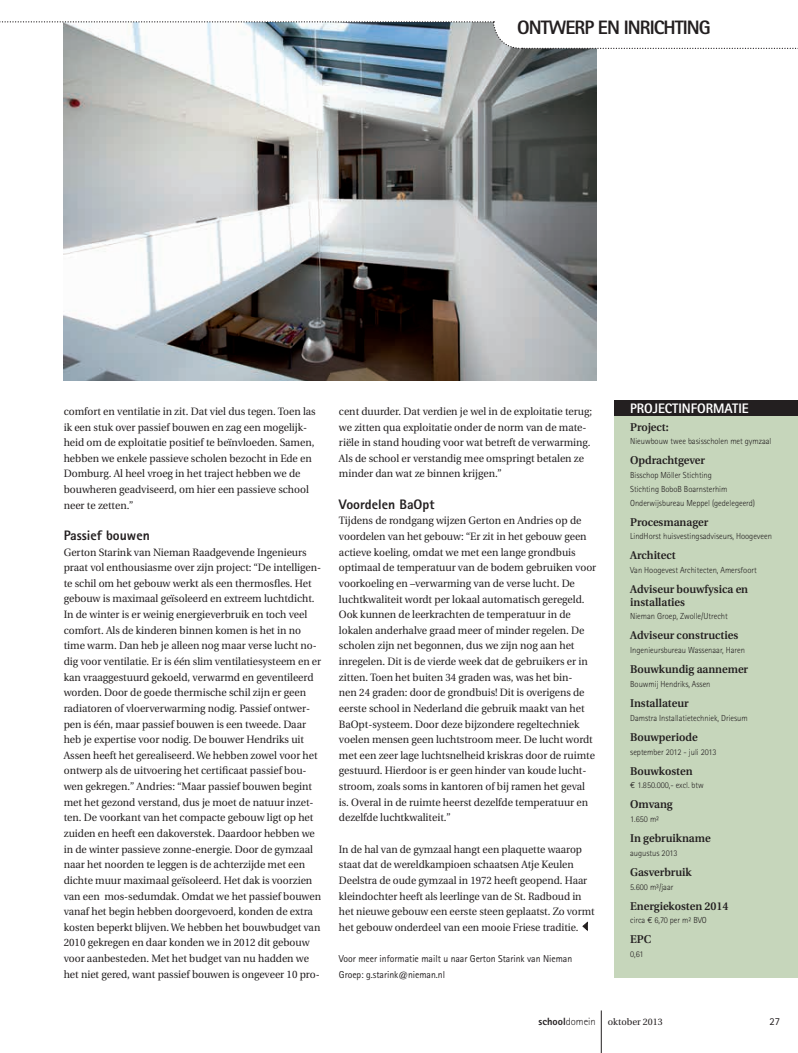
<style>
.page{position:relative;width:798px;height:1053px;background:#fff}
.page>*{position:absolute;margin:0;border:0;box-sizing:border-box;transform-origin:0 0}
.t1{font:800 19.38px "Rotis Sans Serif";color:#231f20}
.t2{font:800 13.75px "Rotis Sans Serif";color:#231f20}
.t3{font:800 13.75px "Rotis Sans Serif";color:#fff}
.t4{font:600 11.25px/12.5px "Utopia";letter-spacing:-.005em;color:#231f20}
.t5{font:10.62px/15.6px "Utopia";letter-spacing:-.005em;color:#231f20}
.t6{font:10.62px/15.6px "Utopia";letter-spacing:-.005em;color:#231f20;scale:.96 1}
.t7{font:10.62px "Rotis Sans Serif";color:#231f20}
.t8{font:10px/15.6px "Rotis Sans Serif";letter-spacing:-.005em;color:#231f20}
.t9{font:9.38px "Utopia";color:#231f20}
.t10{font:300 8.75px/13.8px "Rotis Sans Serif";letter-spacing:-.005em;color:#231f20}
.s1{font-family:"Euro Mono";font-weight:400}
.s2{font-family:"Rotis Sans Serif";font-weight:800;font-size:10.5px}
.s3{font-family:"Rotis Sans Serif";font-weight:300;font-size:10.5px}
</style>
<div class="page">
<img style="left:64px;top:50px;width:532px;height:331px">
<svg style="left:582px;top:921px;width:6px;height:10px"></svg>
<svg style="left:0;top:21px;width:798px;height:29px"></svg>
<hr style="left:600px;top:1010px;width:1px;height:42px;background:#231f20">
<div style="left:614px;top:400px;width:183px;height:577px;background:#c6d6bb"></div>
<div style="left:614px;top:400px;width:183px;height:16px;background:#231f20"></div>
<h1 class="t1" style="left:517px;top:15px;width:12px">ONTWERP</h1>
<h1 class="t1" style="left:597px;top:15px;width:36px">EN INRICHTING</h1>
<p class="t5" style="left:64px;top:403px;width:253px">comfort en ventilatie in zit. Dat viel dus tegen. Toen las ik een stuk over passief bouwen en zag een mogelijk&shy;heid om de exploitatie positief te beïnvloeden. Samen, hebben we enkele passieve scholen bezocht in Ede en Domburg. Al heel vroeg in het traject hebben we de bouwheren geadviseerd, om hier een passieve school neer te zetten.”</p>
<p class="t2" style="left:64px;top:526px;width:88px">PASSIEF BOUWEN</p>
<p class="t5" style="left:64px;top:544px;width:259px">Gerton Starink van Nieman Raadgevende Ingenieurs praat vol enthousiasme over zijn project: “De intelligen&shy;te schil om het gebouw werkt als een thermosfles. Het gebouw is maximaal geïsoleerd en extreem luchtdicht.<br>In de winter is er weinig energieverbruik en toch veel comfort. Als de kinderen binnen komen is het in no time warm. Dan heb je alleen nog maar verse lucht no&shy;dig voor ventilatie. Er is één slim ventilatiesysteem en er kan vraaggestuurd gekoeld, verwarmd en geventileerd worden. Door de goede thermische schil zijn er geen radiatoren of vloerverwarming nodig. Passief ontwer&shy;pen is één, maar passief bouwen is een tweede. Daar heb je expertise voor nodig. De bouwer Hendriks uit Assen heeft het gerealiseerd. We hebben zowel voor het ontwerp als de uitvoering het certificaat passief bou&shy;wen gekregen.” Andries: “Maar passief bouwen begint met het gezond verstand, dus je moet de natuur inzet&shy;ten. De voorkant van het compacte gebouw ligt op het zuiden en heeft een dakoverstek. Daardoor hebben we in de winter passieve zonne-energie. Door de gymzaal naar het noorden te leggen is de achterzijde met een dichte muur maximaal geïsoleerd. Het dak is voorzien van een mos-sedumdak. Omdat we het passief bouwen vanaf het begin hebben doorgevoerd, konden de extra kosten beperkt blijven. We hebben het bouwbudget van 2010 gekregen en daar konden we in 2012 dit gebouw voor aanbesteden. Met het budget van nu hadden we het niet gered, want passief bouwen is ongeveer 10 pro-</p>
<p class="t3" style="left:630px;top:399px;width:36px">PROJECTINFORMATIE</p>
<p class="t4" style="left:630px;top:420px;width:40px">Project:</p>
<p class="t10" style="left:630px;top:434px;width:143px">Nieuwbouw twee basisscholen met gymzaal</p>
<p class="t4" style="left:630px;top:454px;width:76px">Opdrachtgever</p>
<p class="t10" style="left:630px;top:468px;width:126px">Bisschop Möller Stichting<br>Stichting BoboB Boarnsterhim<br>Onderwijsbureau Meppel (gedelegeerd)</p>
<p class="t4" style="left:630px;top:515px;width:80px">Procesmanager</p>
<p class="t10" style="left:630px;top:529px;width:143px">LindHorst huisvestingsadviseurs, Hoogeveen</p>
<p class="t4" style="left:630px;top:549px;width:47px">Architect</p>
<p class="t10" style="left:630px;top:563px;width:128px">Van Hoogevest Architecten, Amersfoort</p>
<p class="t4" style="left:630px;top:583px;width:119px">Adviseur bouwfysica en installaties</p>
<p class="t10" style="left:630px;top:609px;width:99px">Nieman Groep, Zwolle/Utrecht</p>
<p class="t4" style="left:630px;top:629px;width:109px">Adviseur constructies</p>
<p class="t10" style="left:630px;top:643px;width:116px">Ingenieursbureau Wassenaar, Haren</p>
<p class="t4" style="left:630px;top:663px;width:119px">Bouwkundig aannemer</p>
<p class="t10" style="left:630px;top:677px;width:82px">Bouwmij Hendriks, Assen</p>
<p class="t4" style="left:630px;top:697px;width:60px">Installateur</p>
<p class="t10" style="left:630px;top:710px;width:119px">Damstra Installatietechniek, Driesum</p>
<p class="t4" style="left:630px;top:730px;width:69px">Bouwperiode</p>
<p class="t10" style="left:630px;top:744px;width:88px">september 2012 - juli 2013</p>
<p class="t4" style="left:630px;top:764px;width:64px">Bouwkosten</p>
<p class="t10" style="left:630px;top:778px;width:75px"><span class="s1">€</span> 1.850.000,- excl. btw</p>
<p class="t4" style="left:630px;top:798px;width:44px">Omvang</p>
<p class="t10" style="left:630px;top:812px;width:30px">1.650 m²</p>
<p class="t4" style="left:630px;top:832px;width:82px">In gebruikname</p>
<p class="t10" style="left:630px;top:845px;width:49px">augustus 2013</p>
<p class="t4" style="left:630px;top:865px;width:63px">Gasverbruik</p>
<p class="t10" style="left:630px;top:879px;width:45px">5.600 m³/jaar</p>
<p class="t4" style="left:630px;top:899px;width:100px">Energiekosten 2014</p>
<p class="t10" style="left:630px;top:913px;width:78px">circa <span class="s1">€</span> 6,70 per m² BVO</p>
<p class="t4" style="left:630px;top:933px;width:23px">EPC</p>
<p class="t10" style="left:630px;top:947px;width:15px">0,61</p>
<p class="t5" style="left:339px;top:403px;width:254px">cent duurder. Dat verdien je wel in de exploitatie terug; we zitten qua exploitatie onder de norm van de mate&shy;riële in stand houding voor wat betreft de verwarming.<br>Als de school er verstandig mee omspringt betalen ze minder dan wat ze binnen krijgen.”</p>
<p class="t2" style="left:339px;top:495px;width:97px">VOORDELEN BAOPT</p>
<p class="t5" style="left:339px;top:513px;width:259px">Tijdens de rondgang wijzen Gerton en Andries op de voordelen van het gebouw: “Er zit in het gebouw geen actieve koeling, omdat we met een lange grondbuis optimaal de temperatuur van de bodem gebruiken voor voorkoeling en –verwarming van de verse lucht. De luchtkwaliteit wordt per lokaal automatisch geregeld.<br>Ook kunnen de leerkrachten de temperatuur in de lokalen anderhalve graad meer of minder regelen. De scholen zijn net begonnen, dus we zijn nog aan het inregelen. Dit is de vierde week dat de gebruikers er in zitten. Toen het buiten 34 graden was, was het bin-<br>nen 24 graden: door de grondbuis! Dit is overigens de eerste school in Nederland die gebruik maakt van het BaOpt-systeem. Door deze bijzondere regeltechniek voelen mensen geen luchtstroom meer. De lucht wordt met een zeer lage luchtsnelheid kriskras door de ruimte gestuurd. Hierdoor is er geen hinder van koude lucht&shy;stroom, zoals soms in kantoren of bij ramen het geval is. Overal in de ruimte heerst dezelfde temperatuur en dezelfde luchtkwaliteit.”</p>
<p class="t6" style="left:339px;top:841px;width:268px">In de hal van de gymzaal hangt een plaquette waarop staat dat de wereldkampioen schaatsen Atje Keulen Deelstra de oude gymzaal in 1972 heeft geopend. Haar kleindochter heeft als leerlinge van de St. Radboud in het nieuwe gebouw een eerste steen geplaatst. Zo vormt het gebouw onderdeel van een mooie Friese traditie.</p>
<p class="t8" style="left:339px;top:950px;width:235px">Voor meer informatie mailt u naar Gerton Starink van Nieman<br>Groep: g.starink@nieman.nl</p>
<p class="t9" style="left:538px;top:1016px;width:126px"><span class="s2">SCHOOL</span><span class="s3">domein</span> oktober 2013</p>
<p class="t7" style="left:769px;top:1014px;width:12px">27</p>
</div>
